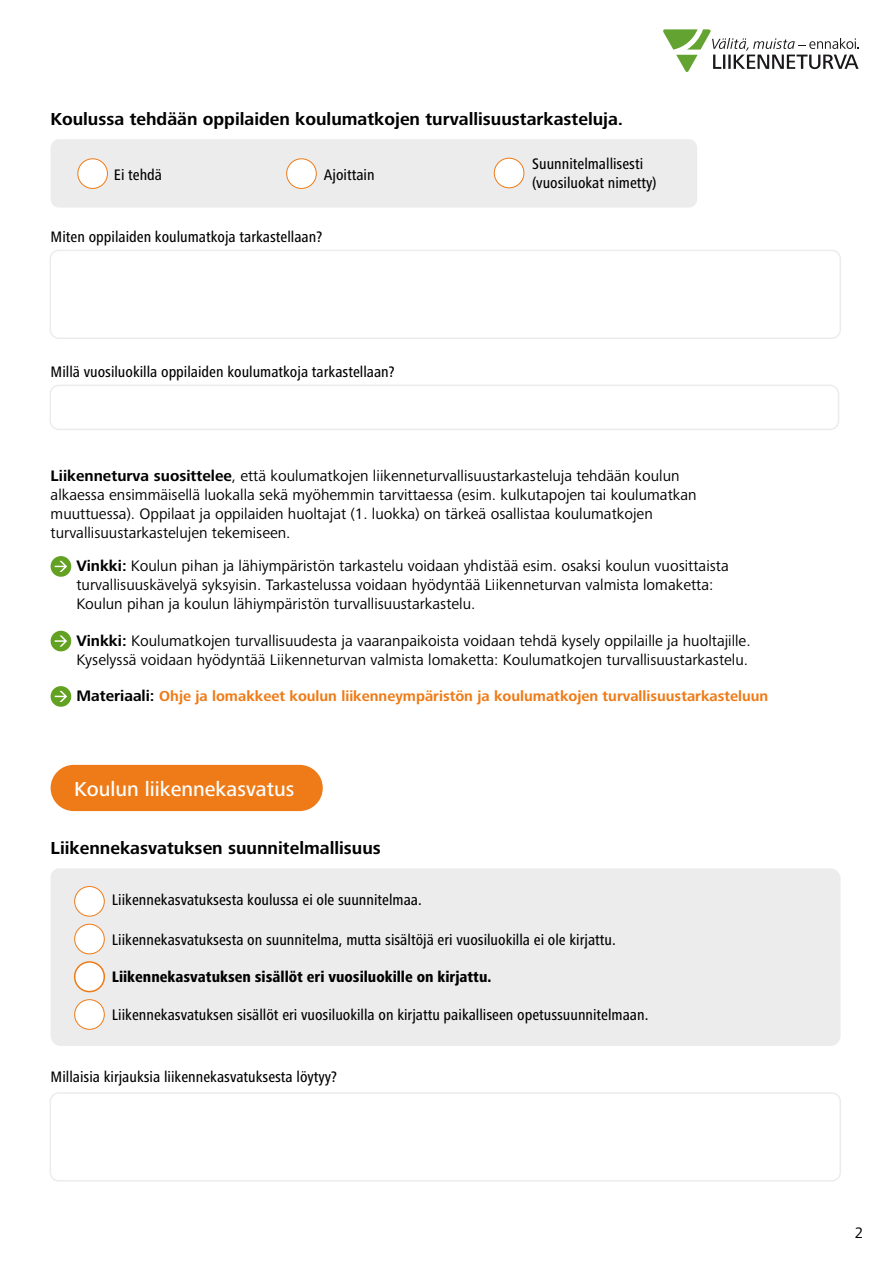
<style>
.page{position:relative;width:893px;height:1263px;background:#fff}
.page>*{position:absolute;margin:0;border:0;box-sizing:border-box;transform-origin:0 0}
.t1{font:500 21px "Frutiger Next Pro";color:#fff}
.t2{font:700 18px "Frutiger Next Pro";color:#000}
.t3{font:15.75px/18.9px "Frutiger Next Pro";color:#000}
.t4{font:500 condensed 15.75px/18.9px "Frutiger Next Pro";color:#000}
.t5{font:800 condensed 15.75px "Frutiger Next Pro";color:#000}
.t6{font:700 15px "Frutiger Next Pro";color:#ee7b17}
.s1{font-weight:700}
.s2{font-size:15.75px;color:#000}
</style>
<div class="page">
<svg style="left:663px;top:29px;width:196px;height:43px"></svg>
<div style="left:51px;top:556px;width:20px;height:21px;background:#63a122;border-radius:50%"></div>
<svg style="left:55px;top:561px;width:12px;height:11px"></svg>
<div style="left:51px;top:631px;width:20px;height:20px;background:#63a122;border-radius:50%"></div>
<svg style="left:55px;top:635px;width:12px;height:12px"></svg>
<div style="left:51px;top:686px;width:20px;height:21px;background:#63a122;border-radius:50%"></div>
<svg style="left:55px;top:691px;width:12px;height:11px"></svg>
<div style="left:50px;top:1092px;width:791px;height:89px;border:2px solid #ececec;border-radius:9px"></div>
<div style="left:51px;top:139px;width:646px;height:69px;background:#ececec;border-radius:9px"></div>
<div style="left:78px;top:159px;width:29px;height:29px;background:#fff;border-radius:50%"></div>
<div style="left:77px;top:158px;width:31px;height:31px;border:1px solid #ee7b17;border-radius:50%"></div>
<div style="left:287px;top:159px;width:29px;height:29px;background:#fff;border-radius:50%"></div>
<div style="left:286px;top:158px;width:31px;height:31px;border:1px solid #ee7b17;border-radius:50%"></div>
<div style="left:494px;top:158px;width:30px;height:30px;background:#fff;border-radius:50%"></div>
<div style="left:494px;top:158px;width:30px;height:30px;border:1px solid #ee7b17;border-radius:50%"></div>
<div style="left:51px;top:868px;width:790px;height:178px;background:#ececec"></div>
<div style="left:75px;top:886px;width:29px;height:30px;background:#fff;border-radius:50%"></div>
<div style="left:74px;top:886px;width:31px;height:30px;border:1px solid #ee7b17;border-radius:50%"></div>
<div style="left:75px;top:924px;width:29px;height:30px;background:#fff;border-radius:50%"></div>
<div style="left:74px;top:924px;width:31px;height:30px;border:1px solid #ee7b17;border-radius:50%"></div>
<div style="left:75px;top:962px;width:29px;height:29px;background:#fff;border-radius:50%"></div>
<div style="left:74px;top:961px;width:31px;height:31px;border:2px solid #ee7b17;border-radius:50%"></div>
<div style="left:75px;top:1000px;width:29px;height:29px;background:#fff;border-radius:50%"></div>
<div style="left:74px;top:999px;width:31px;height:31px;border:1px solid #ee7b17;border-radius:50%"></div>
<div style="left:51px;top:765px;width:272px;height:46px;background:#ee7b17;border-radius:23px"></div>
<div style="left:50px;top:250px;width:791px;height:89px;border:2px solid #ececec;border-radius:9px"></div>
<div style="left:50px;top:385px;width:789px;height:45px;border:2px solid #ececec;border-radius:9px"></div>
<p class="t2" style="left:51px;top:109px;width:574px">Koulussa tehdään oppilaiden koulumatkojen turvallisuustarkasteluja.</p>
<p class="t4" style="left:114px;top:165px;width:50px">Ei tehdä</p>
<p class="t4" style="left:324px;top:165px;width:52px">Ajoittain</p>
<p class="t4" style="left:532px;top:154px;width:126px">Suunnitelmallisesti (vuosiluokat nimetty)</p>
<p class="t4" style="left:51px;top:227px;width:273px">Miten oppilaiden koulumatkoja tarkastellaan?</p>
<p class="t4" style="left:51px;top:363px;width:346px">Millä vuosiluokilla oppilaiden koulumatkoja tarkastellaan?</p>
<p class="t3" style="left:51px;top:467px;width:648px"><span class="s1">Liikenneturva suosittelee</span>, että koulumatkojen liikenneturvallisuustarkasteluja tehdään koulun alkaessa ensimmäisellä luokalla sekä myöhemmin tarvittaessa (esim. kulkutapojen tai koulumatkan muuttuessa). Oppilaat ja oppilaiden huoltajat (1. luokka) on tärkeä osallistaa koulumatkojen turvallisuustarkastelujen tekemiseen.</p>
<p class="t3" style="left:76px;top:557px;width:654px"><span class="s1">Vinkki:</span> Koulun pihan ja lähiympäristön tarkastelu voidaan yhdistää esim. osaksi koulun vuosittaista turvallisuuskävelyä syksyisin. Tarkastelussa voidaan hyödyntää Liikenneturvan valmista lomaketta:<br>Koulun pihan ja koulun lähiympäristön turvallisuustarkastelu.</p>
<p class="t3" style="left:76px;top:631px;width:676px"><span class="s1">Vinkki:</span> Koulumatkojen turvallisuudesta ja vaaranpaikoista voidaan tehdä kysely oppilaille ja huoltajille.<br>Kyselyssä voidaan hyödyntää Liikenneturvan valmista lomaketta: Koulumatkojen turvallisuustarkastelu.</p>
<p class="t6" style="left:76px;top:688px;width:693px"><span class="s2">Materiaali:</span> Ohje ja lomakkeet koulun liikenneympäristön ja koulumatkojen turvallisuustarkasteluun</p>
<h1 class="t1" style="left:74px;top:777px;width:222px">Koulun liikennekasvatus</h1>
<p class="t2" style="left:51px;top:838px;width:332px">Liikennekasvatuksen suunnitelmallisuus</p>
<p class="t4" style="left:112px;top:891px;width:312px">Liikennekasvatuksesta koulussa ei ole suunnitelmaa.</p>
<p class="t4" style="left:112px;top:930px;width:505px">Liikennekasvatuksesta on suunnitelma, mutta sisältöjä eri vuosiluokilla ei ole kirjattu.</p>
<p class="t5" style="left:112px;top:967px;width:381px">Liikennekasvatuksen sisällöt eri vuosiluokille on kirjattu.</p>
<p class="t4" style="left:112px;top:1005px;width:538px">Liikennekasvatuksen sisällöt eri vuosiluokilla on kirjattu paikalliseen opetussuunnitelmaan.</p>
<p class="t4" style="left:51px;top:1067px;width:288px">Millaisia kirjauksia liikennekasvatuksesta löytyy?</p>
<p class="t3" style="left:855px;top:1223px;width:10px">2</p>
</div>
